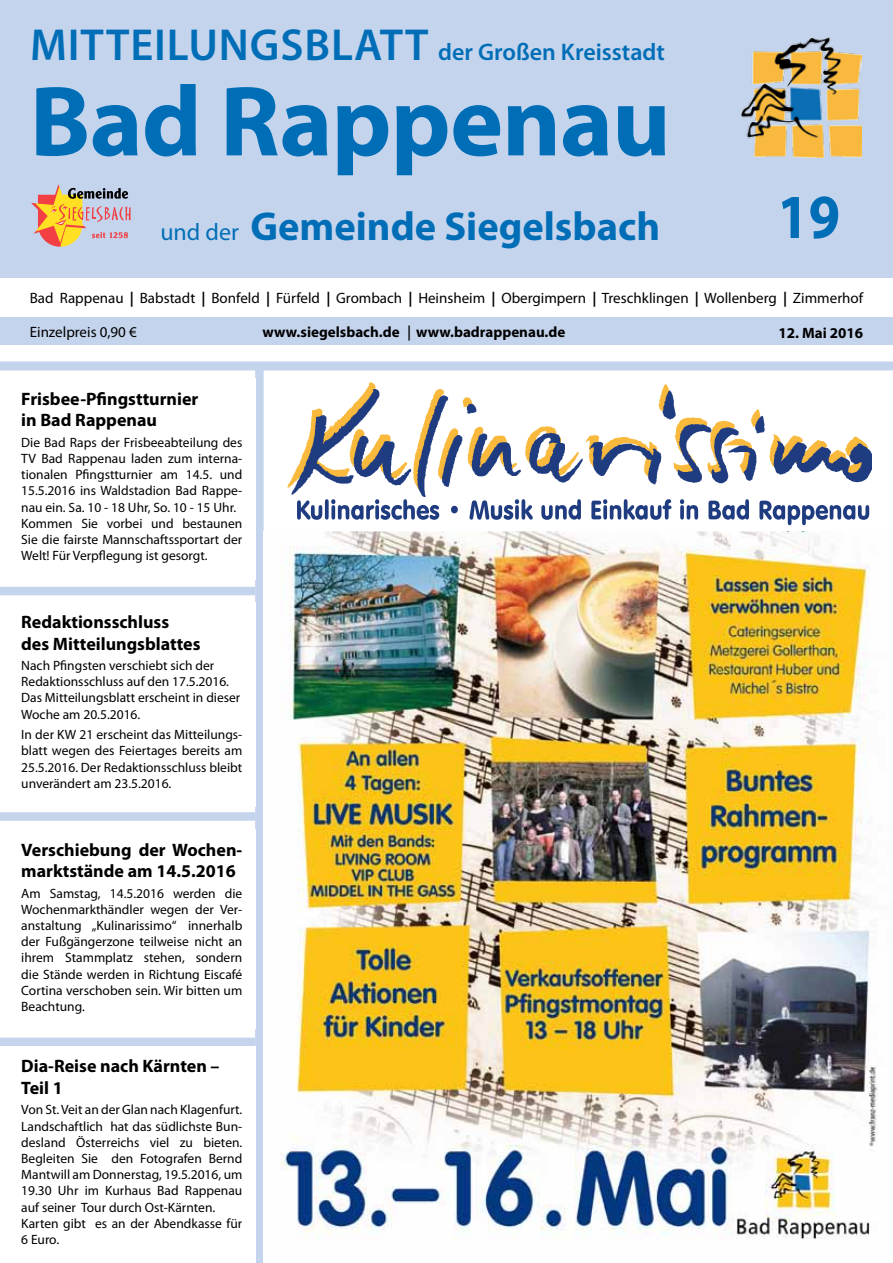
<style>
.page{position:relative;width:893px;height:1263px;background:#fff}
.page>*{position:absolute;margin:0;border:0;box-sizing:border-box;transform-origin:0 0}
.t1{font:700 100.5px "Myriad Pro";letter-spacing:-.01em;color:#006eb7}
.t2{font:700 63px "Myriad Pro";color:#006eb7;scale:.9 1}
.t3{font:700 40.5px "Myriad Pro";color:#006eb7}
.t4{font:600 24px "Myriad Pro";color:#006eb7}
.t5{font:700 18px/21.6px "Myriad Pro";color:#000}
.t6{font:15px "Myriad Pro";color:#000}
.t7{font:700 15px "Myriad Pro";color:#000}
.t8{font:13.5px/16.2px "Myriad Pro";color:#000}
.s1{font-size:45px}
.s2{font-weight:400;font-size:24px}
.s3{font-weight:700;font-style:italic}
.s4{font-family:"Futura BT";font-weight:500}
</style>
<div class="page">
<div style="left:255px;top:370px;width:9px;height:893px;background:#c5d4ed"></div>
<div style="left:0;top:587px;width:255px;height:8px;background:#c5d4ed"></div>
<div style="left:0;top:812px;width:255px;height:9px;background:#c5d4ed"></div>
<div style="left:0;top:1037px;width:255px;height:9px;background:#c5d4ed"></div>
<div style="left:0;top:317px;width:893px;height:27px;background:#c5d4ed"></div>
<div style="left:0;top:0;width:893px;height:277px;background:#c5d4ed"></div>
<img style="left:742px;top:38px;width:119px;height:119px">
<div style="left:0;top:361px;width:893px;height:9px;background:#c5d4ed"></div>
<svg style="left:31px;top:184px;width:100px;height:63px"></svg>
<img style="left:280px;top:531px;width:598px;height:708px">
<img style="left:287px;top:387px;width:585px;height:110px">
<svg style="left:297px;top:499px;width:572px;height:26px"></svg>
<h3 class="t4" style="left:30px;top:37px;width:636px"><span class="s1">Mitteilungsblatt</span> der Großen Kreisstadt</h3>
<h1 class="t1" style="left:30px;top:56px;width:642px">Bad Rappenau</h1>
<h3 class="t3" style="left:160px;top:200px;width:501px"><span class="s2">und der</span> Gemeinde Siegelsbach</h3>
<h2 class="t2" style="left:777px;top:176px;width:71px">19</h2>
<p class="t6" style="left:30px;top:289px;width:835px">Bad Rappenau <span class="s3">|</span> Babstadt <span class="s3">|</span> Bonfeld <span class="s3">|</span> Fürfeld <span class="s3">|</span> Grombach <span class="s3">|</span> Heinsheim <span class="s3">|</span> Obergimpern <span class="s3">|</span> Treschklingen <span class="s3">|</span> Wollenberg <span class="s3">|</span> Zimmerhof</p>
<p class="t6" style="left:30px;top:323px;width:109px">Einzelpreis 0,90 €</p>
<p class="t7" style="left:263px;top:322px;width:304px">www.siegelsbach.de <span class="s4">|</span> www.badrappenau.de</p>
<p class="t7" style="left:778px;top:323px;width:86px">12. Mai 2016</p>
<h3 class="t5" style="left:21px;top:387px;width:179px">Frisbee-Pfingstturnier in Bad Rappenau</h3>
<p class="t8" style="left:21px;top:434px;width:223px">Die Bad Raps der Frisbeeabteilung des TV Bad Rappenau laden zum interna&shy;tionalen Pfingstturnier am 14.5. und 15.5.2016 ins Waldstadion Bad Rappe&shy;nau ein. Sa. 10 - 18 Uhr, So. 10 - 15 Uhr.<br>Kommen Sie vorbei und bestaunen Sie die fairste Mannschaftssportart der Welt! Für Verpflegung ist gesorgt.</p>
<h3 class="t5" style="left:21px;top:610px;width:181px">Redaktionsschluss des Mitteilungsblattes</h3>
<p class="t8" style="left:21px;top:657px;width:221px">Nach Pfingsten verschiebt sich der Redaktionsschluss auf den 17.5.2016.<br>Das Mitteilungsblatt erscheint in dieser Woche am 20.5.2016.</p>
<p class="t8" style="left:21px;top:726px;width:223px;text-align:justify">In der KW 21 erscheint das Mitteilungs&shy;blatt wegen des Feiertages bereits am 25.5.2016. Der Redaktionsschluss bleibt unverändert am 23.5.2016.</p>
<h3 class="t5" style="left:21px;top:838px;width:223px">Verschiebung der Wochen&shy;marktstände am 14.5.2016</h3>
<p class="t8" style="left:21px;top:885px;width:223px;text-align:justify">Am Samstag, 14.5.2016 werden die Wochenmarkthändler wegen der Ver&shy;anstaltung „Kulinarissimo“ innerhalb der Fußgängerzone teilweise nicht an ihrem Stammplatz stehen, sondern die Stände werden in Richtung Eiscafé Cortina verschoben sein. Wir bitten um Beachtung.</p>
<h3 class="t5" style="left:21px;top:1055px;width:200px">Dia-Reise nach Kärnten –<br>Teil 1</h3>
<p class="t8" style="left:21px;top:1101px;width:223px">Von St. Veit an der Glan nach Klagenfurt.<br>Landschaftlich hat das südlichste Bun&shy;desland Österreichs viel zu bieten.<br>Begleiten Sie den Fotografen Bernd Mantwill am Donnerstag, 19.5.2016, um 19.30 Uhr im Kurhaus Bad Rappenau auf seiner Tour durch Ost-Kärnten.<br>Karten gibt es an der Abendkasse für 6 Euro.</p>
</div>
